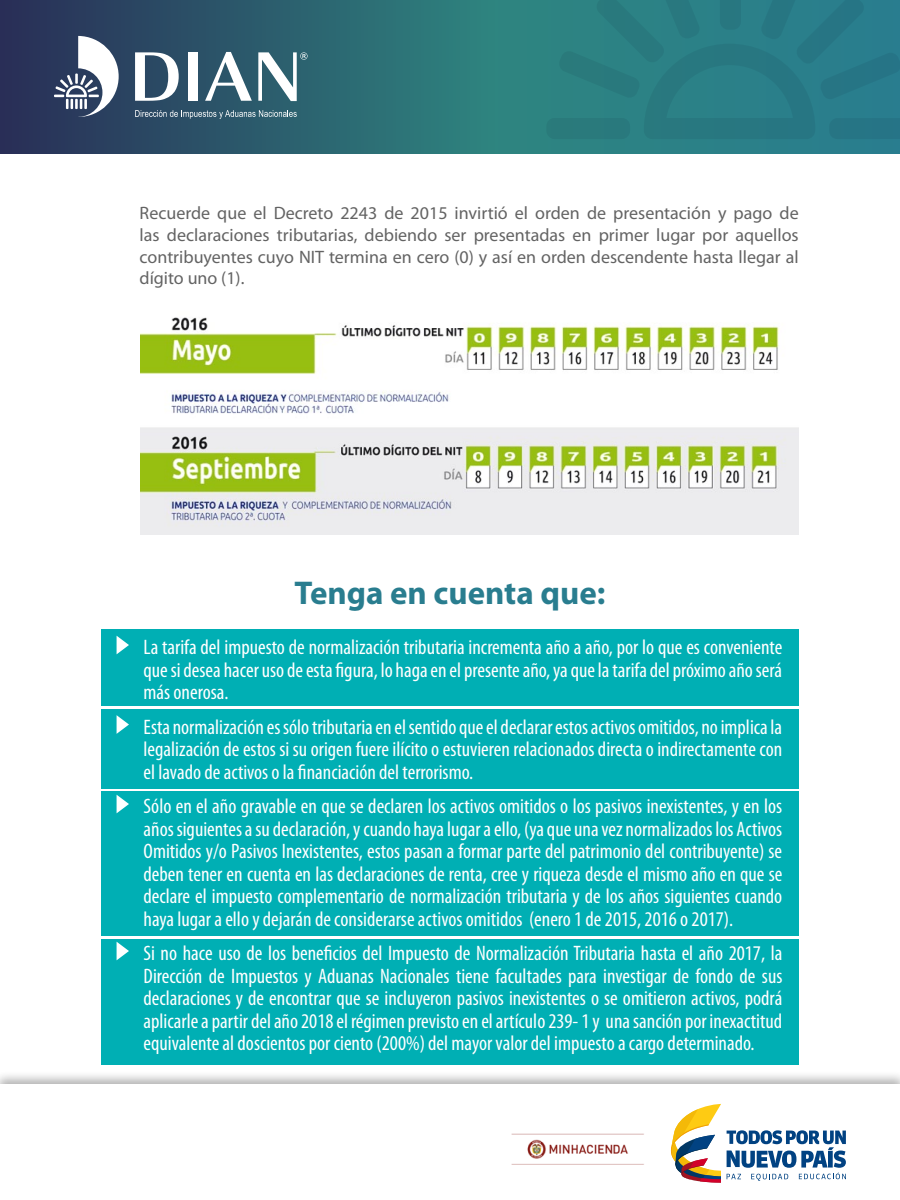
<style>
.page{position:relative;width:900px;height:1200px;background:#fff}
.page>*{position:absolute;margin:0;border:0;box-sizing:border-box;transform-origin:0 0}
.t1{font:700 33px "Myriad Pro";color:#297d8f}
.t2{font:condensed 21px/22.5px "Myriad Pro";color:#fff;text-align:justify}
.t3{font:18px/21.6px "Myriad Pro";color:#636363;text-align:justify}
</style>
<div class="page">
<svg style="left:1px;top:1px;width:899px;height:153px;background:#2b6471"></svg>
<div style="left:188px;top:52px;width:10px;height:49px;background:#fff"></div>
<svg style="left:258px;top:52px;width:50px;height:49px"></svg>
<svg style="left:205px;top:52px;width:47px;height:49px"></svg>
<svg style="left:135px;top:52px;width:44px;height:49px"></svg>
<svg style="left:135px;top:110px;width:162px;height:9px"></svg>
<svg style="left:54px;top:36px;width:65px;height:81px"></svg>
<div style="left:546px;top:118px;width:84px;height:21px;background:#2a7a7b;border-radius:8px"></div>
<svg style="left:558px;top:1px;width:341px;height:138px;background:#297c84"></svg>
<div style="left:0;top:1071px;width:900px;height:129px;background:#000;opacity:.3"></div>
<div style="left:1px;top:1084px;width:899px;height:116px;background:#fff"></div>
<svg style="left:670px;top:1104px;width:51px;height:79px"></svg>
<svg style="left:727px;top:1130px;width:119px;height:51px"></svg>
<img style="left:511px;top:1133px;width:133px;height:32px">
<img style="left:141px;top:317px;width:658px;height:217px">
<div style="left:101px;top:629px;width:698px;height:77px;background:#00afb4"></div>
<div style="left:101px;top:709px;width:698px;height:80px;background:#00afb4"></div>
<div style="left:101px;top:791px;width:698px;height:145px;background:#00afb4"></div>
<div style="left:101px;top:939px;width:698px;height:126px;background:#00afb4"></div>
<svg style="left:117px;top:636px;width:12px;height:18px"></svg>
<svg style="left:117px;top:715px;width:12px;height:19px"></svg>
<svg style="left:117px;top:795px;width:12px;height:18px"></svg>
<svg style="left:117px;top:942px;width:12px;height:18px"></svg>
<p class="t3" style="left:140px;top:202px;width:661px">Recuerde que el Decreto 2243 de 2015 invirtió el orden de presentación y pago de las declaraciones tributarias, debiendo ser presentadas en primer lugar por aquellos contribuyentes cuyo NIT termina en cero (0) y así en orden descendente hasta llegar al dígito uno (1).</p>
<h1 class="t1" style="left:295px;top:571px;width:312px">Tenga en cuenta que:</h1>
<p class="t2" style="left:144px;top:636px;width:640px">La tarifa del impuesto de normalización tributaria incrementa año a año, por lo que es conveniente que si desea hacer uso de esta figura, lo haga en el presente año, ya que la tarifa del próximo año será más onerosa.</p>
<p class="t2" style="left:144px;top:715px;width:640px">Esta normalización es sólo tributaria en el sentido que el declarar estos activos omitidos, no implica la legalización de estos si su origen fuere ilícito o estuvieren relacionados directa o indirectamente con el lavado de activos o la financiación del terrorismo.</p>
<p class="t2" style="left:144px;top:795px;width:640px">Sólo en el año gravable en que se declaren los activos omitidos o los pasivos inexistentes, y en los años siguientes a su declaración, y cuando haya lugar a ello, (ya que una vez normalizados los Activos Omitidos y/o Pasivos Inexistentes, estos pasan a formar parte del patrimonio del contribuyente) se deben tener en cuenta en las declaraciones de renta, cree y riqueza desde el mismo año en que se declare el impuesto complementario de normalización tributaria y de los años siguientes cuando haya lugar a ello y dejarán de considerarse activos omitidos (enero 1 de 2015, 2016 o 2017).</p>
<p class="t2" style="left:144px;top:942px;width:640px">Si no hace uso de los beneficios del Impuesto de Normalización Tributaria hasta el año 2017, la Dirección de Impuestos y Aduanas Nacionales tiene facultades para investigar de fondo de sus declaraciones y de encontrar que se incluyeron pasivos inexistentes o se omitieron activos, podrá aplicarle a partir del año 2018 el régimen previsto en el artículo 239- 1 y una sanción por inexactitud equivalente al doscientos por ciento (200%) del mayor valor del impuesto a cargo determinado.</p>
</div>
